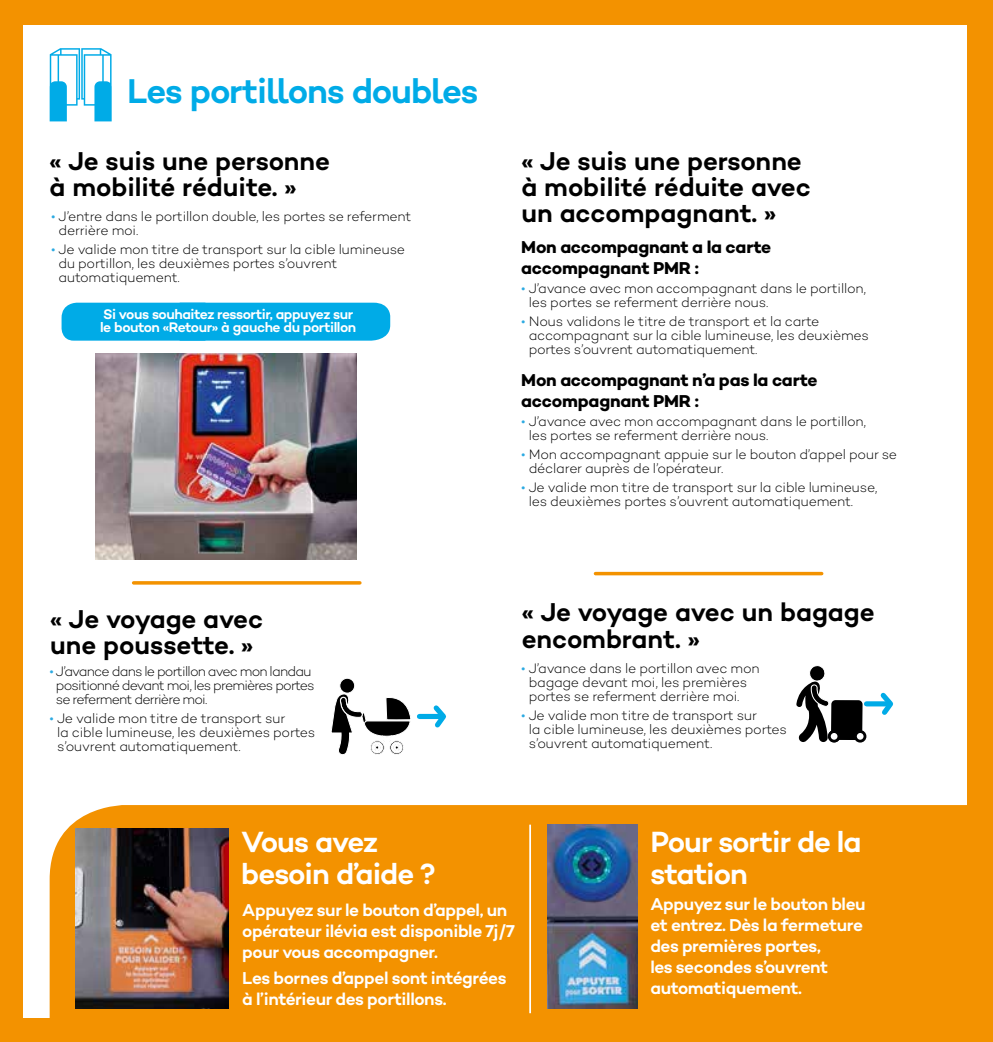
<style>
.page{position:relative;width:993px;height:1042px;background:#fff}
.page>*{position:absolute;margin:0;border:0;box-sizing:border-box;transform-origin:0 0}
.t1{font:600 35px "Campton";letter-spacing:-.035em;color:#00abe7}
.t2{font:600 29.75px/31.5px "Campton";letter-spacing:-.035em;color:#fff}
.t3{font:600 26.25px/26.2px "Campton";letter-spacing:-.005em;color:#000}
.t4{font:600 17.5px/21px "Campton";letter-spacing:-.025em;color:#fff}
.t5{font:700 17.5px/21px "Campton";letter-spacing:-.01em;color:#000}
.t6{font:600 14.17px/13.1px "Campton";letter-spacing:-.035em;color:#fff}
.t7{font:300 14px/14px "Campton";letter-spacing:-.02em;color:#000}
.t8{font:300 14px/14px "Campton";letter-spacing:-.06em;color:#000}
.s1{color:#2daae2}
</style>
<div class="page">
<div style="left:0;top:0;width:992px;height:1042px;background:#f39200"></div>
<div style="left:24px;top:25px;width:942px;height:992px;background:#fff"></div>
<div style="left:50px;top:805px;width:917px;height:212px;background:#f39200"></div>
<img style="left:75px;top:828px;width:154px;height:180px">
<hr style="left:529px;top:824px;width:2px;height:189px;background:#fff">
<img style="left:95px;top:354px;width:261px;height:205px">
<hr style="left:595px;top:572px;width:226px;height:3px;background:#f39200">
<hr style="left:134px;top:581px;width:226px;height:3px;background:#f39200">
<img style="left:547px;top:824px;width:90px;height:184px">
<div style="left:866px;top:701px;width:19px;height:5px;background:#00abe7"></div>
<svg style="left:875px;top:692px;width:19px;height:23px"></svg>
<div style="left:62px;top:303px;width:328px;height:38px;background:#00abe7"></div>
<svg style="left:50px;top:48px;width:62px;height:73px"></svg>
<div style="left:419px;top:714px;width:20px;height:5px;background:#00abe7"></div>
<svg style="left:429px;top:705px;width:17px;height:23px"></svg>
<div style="left:340px;top:678px;width:14px;height:15px;background:#000;border-radius:50%"></div>
<div style="left:339px;top:678px;width:16px;height:15px;border:1px solid #fff;border-radius:50%"></div>
<svg style="left:331px;top:693px;width:80px;height:62px"></svg>
<svg style="left:796px;top:665px;width:66px;height:78px"></svg>
<div style="left:829px;top:731px;width:9px;height:10px;background:#fff;border-radius:50%"></div>
<div style="left:827px;top:730px;width:13px;height:12px;border:3px solid #020203;border-radius:50%"></div>
<div style="left:855px;top:731px;width:9px;height:10px;background:#fff;border-radius:50%"></div>
<div style="left:853px;top:730px;width:13px;height:12px;border:3px solid #020203;border-radius:50%"></div>
<h1 class="t1" style="left:127px;top:68px;width:352px">Les portillons doubles</h1>
<h3 class="t3" style="left:50px;top:147px;width:282px">« Je suis une personne à mobilité réduite. »</h3>
<p class="t7" style="left:58px;top:209px;width:354px;text-indent:-7px"><span class="s1">•</span> J’entre dans le portillon double, les portes se referment derrière moi.</p>
<p class="t7" style="left:58px;top:242px;width:348px;text-indent:-7px"><span class="s1">•</span> Je valide mon titre de transport sur la cible lumineuse du portillon, les deuxièmes portes s’ouvrent automatiquement.</p>
<p class="t6" style="left:100px;top:307px;width:257px">Si vous souhaitez ressortir, appuyez sur le bouton «Retour» à gauche du portillon</p>
<h3 class="t3" style="left:50px;top:605px;width:214px">« Je voyage avec une poussette. »</h3>
<p class="t8" style="left:56px;top:664px;width:260px;text-indent:-6px"><span class="s1">•</span> J’avance dans le portillon avec mon landau positionné devant moi, les premières portes se referment derrière moi.</p>
<p class="t7" style="left:57px;top:711px;width:260px;text-indent:-7px"><span class="s1">•</span> Je valide mon titre de transport sur<br>la cible lumineuse, les deuxièmes portes s’ouvrent automatiquement.</p>
<h3 class="t3" style="left:521px;top:147px;width:291px">« Je suis une personne à mobilité réduite avec un accompagnant. »</h3>
<p class="t5" style="left:521px;top:236px;width:251px">Mon accompagnant a la carte accompagnant PMR :</p>
<p class="t7" style="left:528px;top:281px;width:339px;text-indent:-7px"><span class="s1">•</span> J’avance avec mon accompagnant dans le portillon, les portes se referment derrière nous.</p>
<p class="t7" style="left:528px;top:314px;width:342px;text-indent:-7px"><span class="s1">•</span> Nous validons le titre de transport et la carte accompagnant sur la cible lumineuse, les deuxièmes portes s’ouvrent automatiquement.</p>
<p class="t5" style="left:521px;top:369px;width:298px">Mon accompagnant n’a pas la carte accompagnant PMR :</p>
<p class="t7" style="left:528px;top:414px;width:339px;text-indent:-7px"><span class="s1">•</span> J’avance avec mon accompagnant dans le portillon, les portes se referment derrière nous.</p>
<p class="t7" style="left:528px;top:447px;width:370px;text-indent:-7px"><span class="s1">•</span> Mon accompagnant appuie sur le bouton d’appel pour se déclarer auprès de l’opérateur.</p>
<p class="t7" style="left:528px;top:480px;width:350px;text-indent:-7px"><span class="s1">•</span> Je valide mon titre de transport sur la cible lumineuse, les deuxièmes portes s’ouvrent automatiquement.</p>
<h3 class="t3" style="left:521px;top:599px;width:354px">« Je voyage avec un bagage encombrant. »</h3>
<p class="t7" style="left:528px;top:661px;width:232px;text-indent:-7px"><span class="s1">•</span> J’avance dans le portillon avec mon bagage devant moi, les premières portes se referment derrière moi.</p>
<p class="t7" style="left:528px;top:708px;width:260px;text-indent:-7px"><span class="s1">•</span> Je valide mon titre de transport sur<br>la cible lumineuse, les deuxièmes portes s’ouvrent automatiquement.</p>
<h2 class="t2" style="left:241px;top:826px;width:196px">Vous avez besoin d’aide ?</h2>
<h2 class="t2" style="left:650px;top:826px;width:213px">Pour sortir de la station</h2>
<p class="t4" style="left:650px;top:893px;width:217px">Appuyez sur le bouton bleu et entrez. Dès la fermeture des premières portes,<br>les secondes s’ouvrent automatiquement.</p>
<p class="t4" style="left:242px;top:899px;width:274px">Appuyez sur le bouton d’appel, un opérateur ilévia est disponible 7j/7 pour vous accompagner.</p>
<p class="t4" style="left:242px;top:967px;width:266px">Les bornes d’appel sont intégrées à l’intérieur des portillons.</p>
</div>
